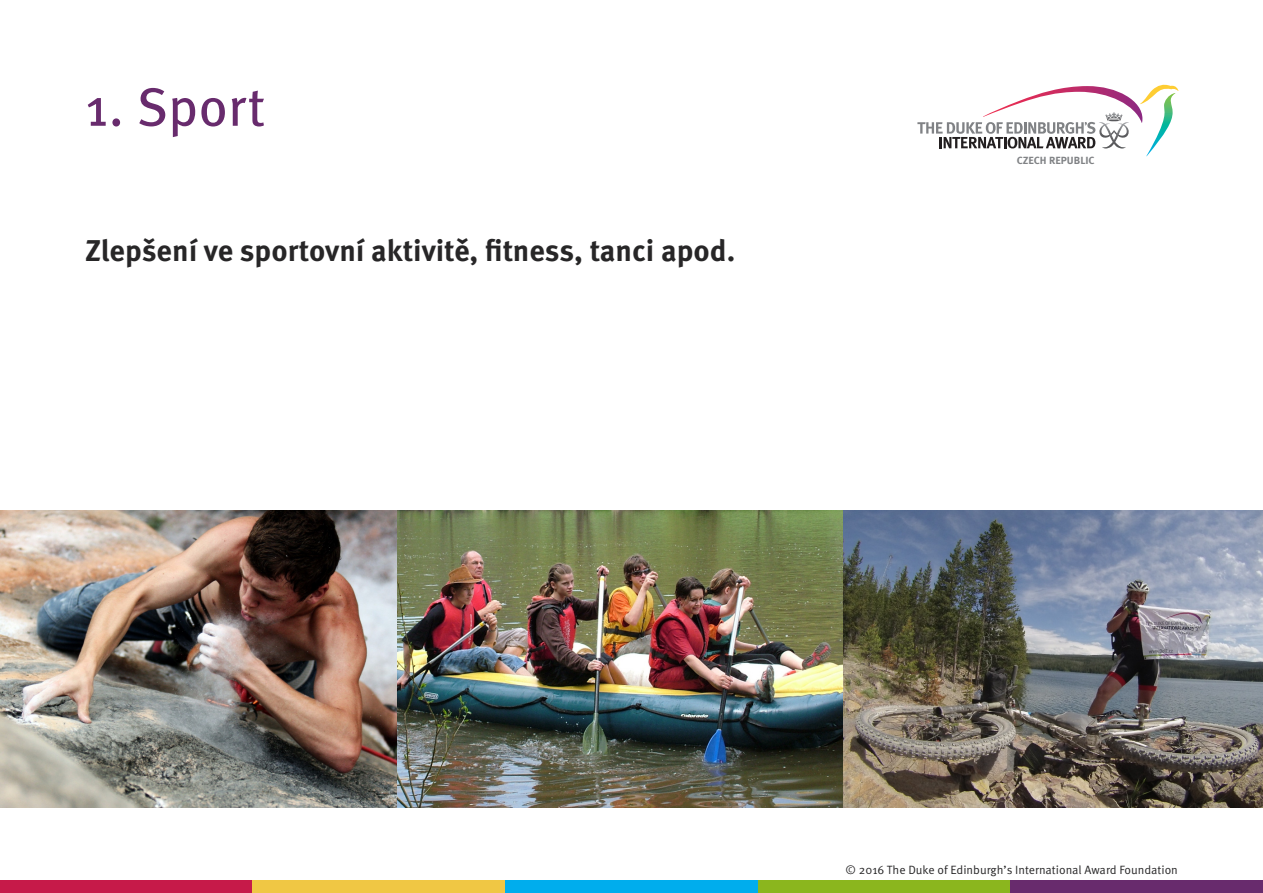
<style>
.page{position:relative;width:1263px;height:893px;background:#fff}
.page>*{position:absolute;margin:0;border:0;box-sizing:border-box;transform-origin:0 0}
.t1{font:54px "Meta Pro";color:#682b6d}
.t2{font:700 30px "Meta Pro";color:#272627}
.t3{font:12px "Meta Pro";color:#272627}
.t4{font:700 10.35px "Meta OT";color:#808285}
</style>
<div class="page">
<svg style="left:917px;top:84px;width:261px;height:72px"></svg>
<div style="left:0;top:880px;width:253px;height:13px;background:#c61a49"></div>
<div style="left:253px;top:880px;width:252px;height:13px;background:#f0c744"></div>
<div style="left:505px;top:880px;width:253px;height:13px;background:#00aded"></div>
<div style="left:758px;top:880px;width:252px;height:13px;background:#8bb61e"></div>
<div style="left:1010px;top:880px;width:253px;height:13px;background:#682b6d"></div>
<img style="left:843px;top:510px;width:420px;height:298px">
<img style="left:397px;top:510px;width:446px;height:298px">
<img style="left:0;top:510px;width:397px;height:298px">
<h1 class="t1" style="left:85px;top:89px;width:182px">1. Sport</h1>
<h2 class="t2" style="left:85px;top:240px;width:652px">Zlepšení ve sportovní aktivitě, fitness, tanci apod.</h2>
<p class="t4" style="left:1017px;top:156px;width:80px">CZECH REPUBLIC</p>
<p class="t3" style="left:845px;top:865px;width:334px">© 2016 The Duke of Edinburgh’s International Award Foundation</p>
</div>
